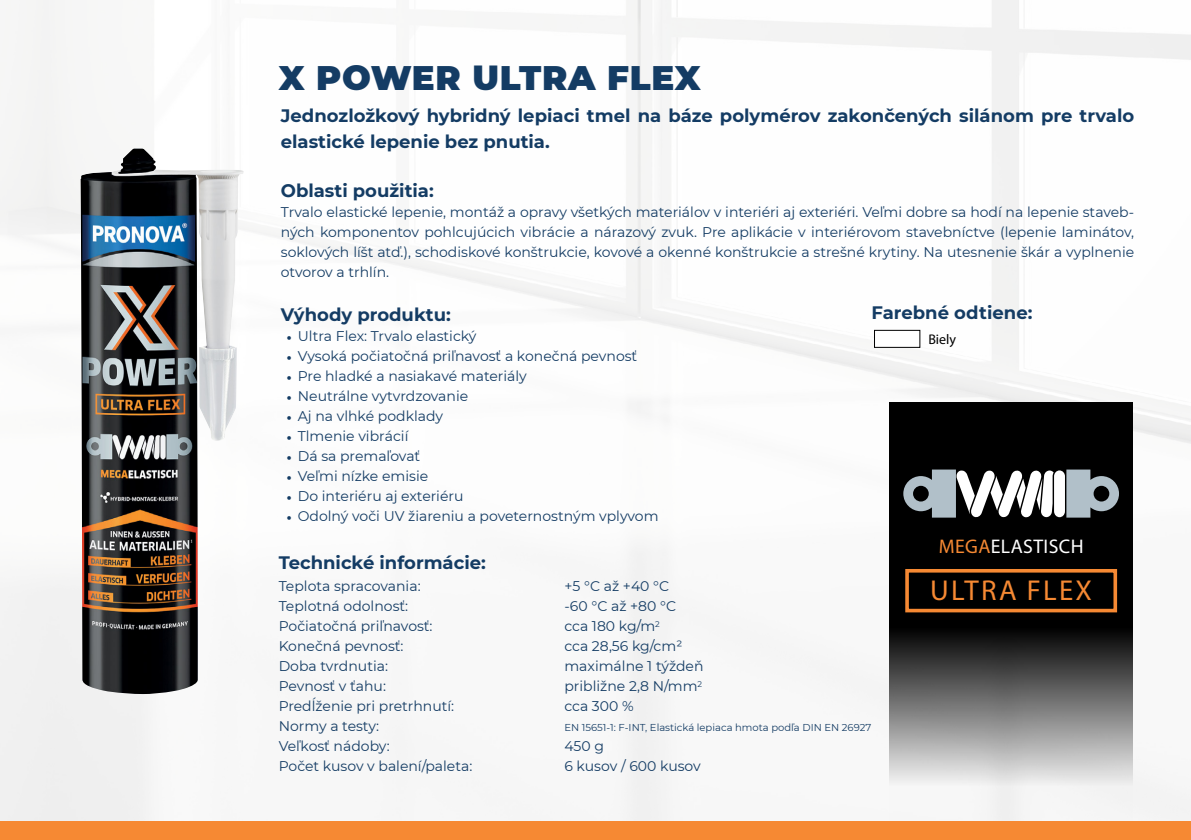
<style>
.page{position:relative;width:1191px;height:840px;background:#fff}
.page>*{position:absolute;margin:0;border:0;box-sizing:border-box;transform-origin:0 0}
.t1{font:900 34px "Montserrat";letter-spacing:.02em;color:#143c64}
.t2{font:28.8px "Myriad Pro";letter-spacing:.08em;color:#f68933}
.t3{font:19.8px "Myriad Pro";letter-spacing:.02em;color:#fff}
.t4{font:700 18px/26px "Montserrat";color:#143c64}
.t5{font:14px/20px "Montserrat";color:#143c64}
.t6{font:14px "Myriad Pro";color:#000}
.t7{font:10px "Montserrat";color:#143c64}
.s1{font-family:"Minion Pro"}
.s2{color:#f68933}
</style>
<div class="page">
<img style="left:0;top:0;width:1191px;height:820px">
<div style="left:874px;top:330px;width:46px;height:17px;background:#fff"></div>
<div style="left:874px;top:330px;width:46px;height:17px;border:1px solid #000"></div>
<img style="left:81px;top:148px;width:163px;height:545px">
<svg style="left:889px;top:403px;width:244px;height:417px"></svg>
<svg style="left:1066px;top:469px;width:53px;height:48px"></svg>
<div style="left:1054px;top:470px;width:11px;height:47px;background:#fff;border-radius:6px"></div>
<svg style="left:903px;top:469px;width:150px;height:48px"></svg>
<div style="left:905px;top:568px;width:212px;height:44px;border:4px solid #f68933"></div>
<div style="left:0;top:820px;width:1191px;height:19px;background:#f68933"></div>
<h1 class="t1" style="left:279px;top:52px;width:423px">X POWER ULTRA FLEX</h1>
<p class="t4" style="left:281px;top:102px;width:855px">Jednozložkový hybridný lepiaci tmel na báze polymérov zakončených silánom pre trvalo elastické lepenie bez pnutia.</p>
<p class="t4" style="left:281px;top:177px;width:154px">Oblasti použitia:</p>
<p class="t5" style="left:281px;top:202px;width:855px;text-align:justify">Trvalo elastické lepenie, montáž a opravy všetkých materiálov v interiéri aj exteriéri. Veľmi dobre sa hodí na lepenie staveb&shy;ných komponentov pohlcujúcich vibrácie a nárazový zvuk. Pre aplikácie v interiérovom stavebníctve (lepenie laminátov, soklových líšt atď.), schodiskové konštrukcie, kovové a okenné konštrukcie a strešné krytiny. Na utesnenie škár a vyplnenie otvorov a trhlín.</p>
<p class="t4" style="left:281px;top:301px;width:171px">Výhody produktu:</p>
<p class="t5" style="left:286px;top:325px;width:191px"><span class="s1">•</span> Ultra Flex: Trvalo elastický</p>
<p class="t5" style="left:286px;top:345px;width:352px"><span class="s1">•</span> Vysoká počiatočná priľnavosť a konečná pevnosť</p>
<p class="t5" style="left:286px;top:365px;width:242px"><span class="s1">•</span> Pre hladké a nasiakavé materiály</p>
<p class="t5" style="left:286px;top:385px;width:183px"><span class="s1">•</span> Neutrálne vytvrdzovanie</p>
<p class="t5" style="left:286px;top:405px;width:158px"><span class="s1">•</span> Aj na vlhké podklady</p>
<p class="t5" style="left:286px;top:425px;width:123px"><span class="s1">•</span> Tlmenie vibrácií</p>
<p class="t5" style="left:286px;top:445px;width:135px"><span class="s1">•</span> Dá sa premaľovať</p>
<p class="t5" style="left:286px;top:465px;width:143px"><span class="s1">•</span> Veľmi nízke emisie</p>
<p class="t5" style="left:286px;top:485px;width:179px"><span class="s1">•</span> Do interiéru aj exteriéru</p>
<p class="t5" style="left:286px;top:505px;width:373px"><span class="s1">•</span> Odolný voči UV žiareniu a poveternostným vplyvom</p>
<p class="t4" style="left:871px;top:298px;width:162px">Farebné odtiene:</p>
<p class="t6" style="left:928px;top:330px;width:29px">Biely</p>
<p class="t4" style="left:279px;top:548px;width:209px">Technické informácie:</p>
<p class="t5" style="left:279px;top:575px;width:195px">Teplota spracovania:<br>Teplotná odolnosť:<br>Počiatočná priľnavosť:<br>Konečná pevnosť:<br>Doba tvrdnutia:<br>Pevnosť v ťahu:<br>Predĺženie pri pretrhnutí:<br>Normy a testy:<br>Veľkosť nádoby:<br>Počet kusov v balení/paleta:</p>
<p class="t5" style="left:564px;top:575px;width:141px">+5 °C až +40 °C<br>-60 °C až +80 °C cca 180 kg/m<sup>2<br></sup>cca 28,56 kg/cm² maximálne 1 týždeň približne 2,8 N/mm<sup>2 </sup>cca 300 %</p>
<p class="t7" style="left:564px;top:720px;width:308px">EN 15651-1: F-INT, Elastická lepiaca hmota podľa DIN EN 26927</p>
<p class="t5" style="left:564px;top:735px;width:138px">450 g<br>6 kusov / 600 kusov</p>
<h3 class="t3" style="left:938px;top:533px;width:146px"><span class="s2">MEGA</span>ELASTISCH</h3>
<h2 class="t2" style="left:930px;top:572px;width:163px">ULTRA FLEX</h2>
</div>
